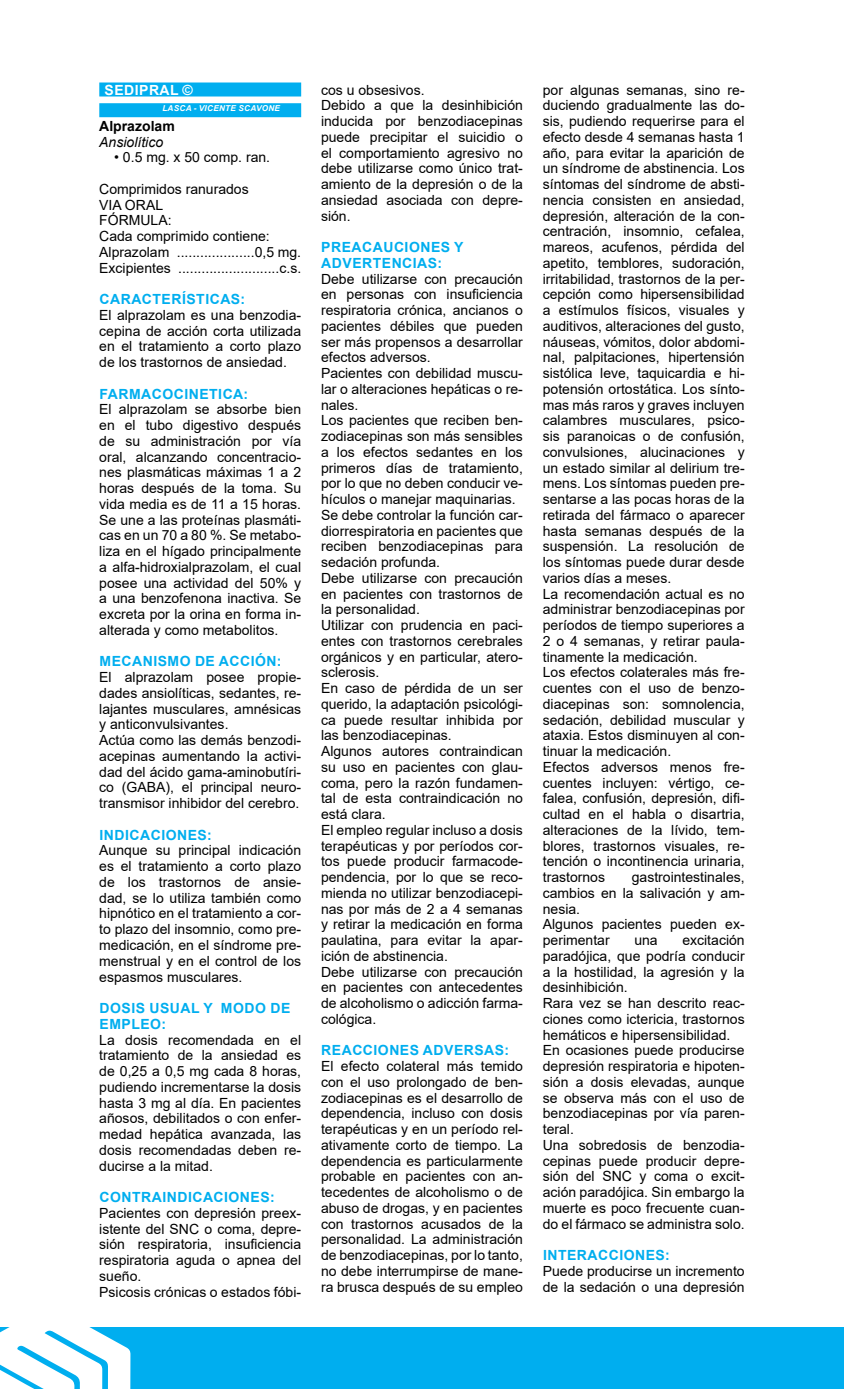
<style>
.page{position:relative;width:844px;height:1389px;background:#fff}
.page>*{position:absolute;margin:0;border:0;box-sizing:border-box;transform-origin:0 0}
.t1{font:14px/15.8px "Arial";color:#000}
.t2{font:700 14px/15.8px "Arial";letter-spacing:.035em;color:#00aeef}
.t3{font:italic 14px "Arial";color:#000}
.t4{font:700 14px "Arial";color:#000}
.t5{font:700 14px "Arial";letter-spacing:.035em;color:#fff}
.t6{font:italic 700 8.22px "Arial";letter-spacing:.035em;color:#fff}
</style>
<div class="page">
<div style="left:0;top:1327px;width:843px;height:62px;background:#00aeef"></div>
<svg style="left:0;top:1327px;width:130px;height:62px"></svg>
<div style="left:99px;top:83px;width:202px;height:14px;background:#00aeef"></div>
<div style="left:99px;top:103px;width:202px;height:14px;background:#00aeef"></div>
<p class="t5" style="left:104px;top:80px;width:90px">SEDIPRAL ©</p>
<p class="t6" style="left:162px;top:102px;width:83px">LASCA - VICENTE SCA</p>
<p class="t6" style="left:256px;top:102px;width:25px">VONE</p>
<p class="t4" style="left:99px;top:116px;width:77px">Alprazolam</p>
<p class="t3" style="left:99px;top:133px;width:65px">Ansiolítico</p>
<p class="t1" style="left:114px;top:150px;width:157px">• 0.5 mg. x 50 comp. ran.</p>
<p class="t1" style="left:99px;top:181px;width:203px">Comprimidos ranurados<br>VIA ORAL<br>FÓRMULA:<br>Cada comprimido contiene:<br>Alprazolam ....................0,5 mg.<br>Excipientes ..........................c.s.</p>
<p class="t2" style="left:99px;top:292px;width:147px">CARACTERÍSTICAS:</p>
<p class="t1" style="left:99px;top:307px;width:203px;text-align:justify">El alprazolam es una benzodia&shy;cepina de acción corta utilizada en el tratamiento a corto plazo de los trastornos de ansiedad.</p>
<p class="t2" style="left:99px;top:386px;width:150px">FARMACOCINETICA:</p>
<p class="t1" style="left:99px;top:402px;width:203px;text-align:justify">El alprazolam se absorbe bien en el tubo digestivo después de su administración por vía oral, alcanzando concentracio&shy;nes plasmáticas máximas 1 a 2 horas después de la toma. Su vida media es de 11 a 15 horas.<br>Se une a las proteínas plasmáti&shy;cas en un 70 a 80 %. Se metabo&shy;liza en el hígado principalmente a alfa-hidroxialprazolam, el cual posee una actividad del 50% y a una benzofenona inactiva. Se excreta por la orina en forma in&shy;alterada y como metabolitos.</p>
<p class="t2" style="left:99px;top:654px;width:183px">MECANISMO DE ACCIÓN:</p>
<p class="t1" style="left:99px;top:669px;width:203px">El alprazolam posee propie&shy;dades ansiolíticas, sedantes, re&shy;lajantes musculares, amnésicas y anticonvulsivantes.<br>Actúa como las demás benzodi&shy;acepinas aumentando la activi&shy;dad del ácido gama-aminobutíri&shy;co (GABA), el principal neuro&shy;transmisor inhibidor del cerebro.</p>
<p class="t2" style="left:99px;top:827px;width:114px">INDICACIONES:</p>
<p class="t1" style="left:99px;top:843px;width:203px;text-align:justify">Aunque su principal indicación es el tratamiento a corto plazo de los trastornos de ansie&shy;dad, se lo utiliza también como hipnótico en el tratamiento a cor&shy;to plazo del insomnio, como pre&shy;medicación, en el síndrome pre&shy;menstrual y en el control de los espasmos musculares.</p>
<p class="t2" style="left:99px;top:1000px;width:192px">DOSIS USUAL Y MODO DE<br>EMPLEO:</p>
<p class="t1" style="left:99px;top:1032px;width:203px;text-align:justify">La dosis recomendada en el tratamiento de la ansiedad es de 0,25 a 0,5 mg cada 8 horas, pudiendo incrementarse la dosis hasta 3 mg al día. En pacientes añosos, debilitados o con enfer&shy;medad hepática avanzada, las dosis recomendadas deben re&shy;ducirse a la mitad.</p>
<p class="t2" style="left:99px;top:1189px;width:177px">CONTRAINDICACIONES:</p>
<p class="t1" style="left:99px;top:1205px;width:203px">Pacientes con depresión preex&shy;istente del SNC o coma, depre&shy;sión respiratoria, insuficiencia respiratoria aguda o apnea del sueño.<br>Psicosis crónicas o estados fóbi-</p>
<p class="t1" style="left:321px;top:82px;width:203px">cos u obsesivos.<br>Debido a que la desinhibición inducida por benzodiacepinas puede precipitar el suicidio o el comportamiento agresivo no debe utilizarse como único trat&shy;amiento de la depresión o de la ansiedad asociada con depre&shy;sión.</p>
<p class="t2" style="left:321px;top:239px;width:144px">PREACAUCIONES Y<br>ADVERTENCIAS:</p>
<p class="t1" style="left:321px;top:271px;width:203px">Debe utilizarse con precaución en personas con insuficiencia respiratoria crónica, ancianos o pacientes débiles que pueden ser más propensos a desarrollar efectos adversos.<br>Pacientes con debilidad muscu&shy;lar o alteraciones hepáticas o re&shy;nales.<br>Los pacientes que reciben ben&shy;zodiacepinas son más sensibles a los efectos sedantes en los primeros días de tratamiento, por lo que no deben conducir ve&shy;hículos o manejar maquinarias.<br>Se debe controlar la función car&shy;diorrespiratoria en pacientes que reciben benzodiacepinas para sedación profunda.<br>Debe utilizarse con precaución en pacientes con trastornos de la personalidad.<br>Utilizar con prudencia en paci&shy;entes con trastornos cerebrales orgánicos y en particular, atero&shy;sclerosis.<br>En caso de pérdida de un ser querido, la adaptación psicológi&shy;ca puede resultar inhibida por las benzodiacepinas.<br>Algunos autores contraindican su uso en pacientes con glau&shy;coma, pero la razón fundamen&shy;tal de esta contraindicación no está clara.<br>El empleo regular incluso a dosis terapéuticas y por períodos cor&shy;tos puede producir farmacode&shy;pendencia, por lo que se reco&shy;mienda no utilizar benzodiacepi&shy;nas por más de 2 a 4 semanas y retirar la medicación en forma paulatina, para evitar la apar&shy;ición de abstinencia.<br>Debe utilizarse con precaución en pacientes con antecedentes de alcoholismo o adicción farma&shy;cológica.</p>
<p class="t2" style="left:321px;top:1043px;width:189px">REACCIONES ADVERSAS:</p>
<p class="t1" style="left:321px;top:1058px;width:203px;text-align:justify">El efecto colateral más temido con el uso prolongado de ben&shy;zodiacepinas es el desarrollo de dependencia, incluso con dosis terapéuticas y en un período rel&shy;ativamente corto de tiempo. La dependencia es particularmente probable en pacientes con an&shy;tecedentes de alcoholismo o de abuso de drogas, y en pacientes con trastornos acusados de la personalidad. La administración de benzodiacepinas, por lo tanto, no debe interrumpirse de mane&shy;ra brusca después de su empleo</p>
<p class="t1" style="left:542px;top:82px;width:203px">por algunas semanas, sino re&shy;duciendo gradualmente las do&shy;sis, pudiendo requerirse para el efecto desde 4 semanas hasta 1 año, para evitar la aparición de un síndrome de abstinencia. Los síntomas del síndrome de absti&shy;nencia consisten en ansiedad, depresión, alteración de la con&shy;centración, insomnio, cefalea, mareos, acufenos, pérdida del apetito, temblores, sudoración, irritabilidad, trastornos de la per&shy;cepción como hipersensibilidad a estímulos físicos, visuales y auditivos, alteraciones del gusto, náuseas, vómitos, dolor abdomi&shy;nal, palpitaciones, hipertensión sistólica leve, taquicardia e hi&shy;potensión ortostática. Los sínto&shy;mas más raros y graves incluyen calambres musculares, psico&shy;sis paranoicas o de confusión, convulsiones, alucinaciones y un estado similar al delirium tre&shy;mens. Los síntomas pueden pre&shy;sentarse a las pocas horas de la retirada del fármaco o aparecer hasta semanas después de la suspensión. La resolución de los síntomas puede durar desde varios días a meses.<br>La recomendación actual es no administrar benzodiacepinas por períodos de tiempo superiores a<br>2 o 4 semanas, y retirar paula&shy;tinamente la medicación.<br>Los efectos colaterales más fre&shy;cuentes con el uso de benzo&shy;diacepinas son: somnolencia, sedación, debilidad muscular y ataxia. Estos disminuyen al con&shy;tinuar la medicación.<br>Efectos adversos menos fre&shy;cuentes incluyen: vértigo, ce&shy;falea, confusión, depresión, difi&shy;cultad en el habla o disartria, alteraciones de la lívido, tem&shy;blores, trastornos visuales, re&shy;tención o incontinencia urinaria, trastornos</p>
<p class="t1" style="left:542px;top:869px;width:203px;text-indent:89px">gastrointestinales, cambios en la salivación y am&shy;nesia.<br>Algunos pacientes pueden ex&shy;perimentar</p>
<p class="t1" style="left:542px;top:932px;width:203px;text-indent:139px">excitación paradójica, que podría conducir a la hostilidad, la agresión y la desinhibición.<br>Rara vez se han descrito reac&shy;ciones como ictericia, trastornos hemáticos e hipersensibilidad.<br>En ocasiones puede producirse depresión respiratoria e hipoten&shy;sión a dosis elevadas, aunque se observa más con el uso de benzodiacepinas por vía paren&shy;teral.<br>Una sobredosis de benzodia&shy;cepinas puede producir depre&shy;sión del SNC y coma o excit&shy;ación paradójica. Sin embargo la muerte es poco frecuente cuan&shy;do el fármaco se administra solo.</p>
<p class="t2" style="left:543px;top:1247px;width:128px">INTERACCIONES:</p>
<p class="t1" style="left:542px;top:1263px;width:203px">Puede producirse un incremento de la sedación o una depresión</p>
<p class="t1" style="left:634px;top:932px;width:25px">una</p>
</div>
